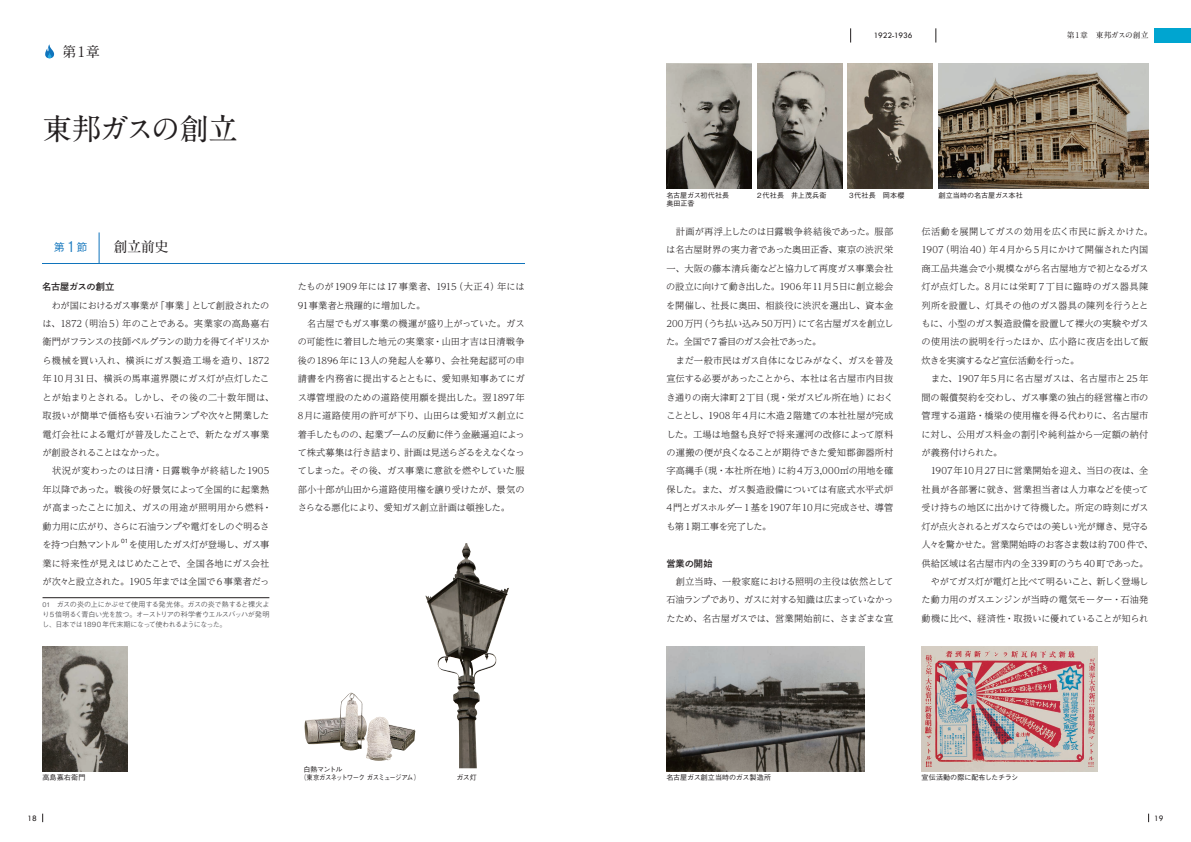
<style>
.page{position:relative;width:1191px;height:842px;background:#fff}
.page>*{position:absolute;margin:0;border:0;box-sizing:border-box;transform-origin:0 0}
.t1{font:700 29.8px "A1 Mincho Std";letter-spacing:-.07em;color:#231f20}
.t2{font:700 14.2px "A1 Mincho Std";letter-spacing:-.025em;color:#231f20}
.t3{font:10.6px "Shuei Go Kin Std L";color:#1074bc}
.t4{font:300 9.2px/18.4px "UD Reimin Pro";letter-spacing:-.015em;color:#231f20}
.t5{font:9.2px "Shuei Go Gin Std B";letter-spacing:-.03em;color:#231f20}
.t6{font:9.2px "Shuei Go Gin Std B";letter-spacing:-.01em;color:#231f20}
.t7{font:8.5px "Tw Cen";letter-spacing:-.005em;color:#231f20}
.t8{font:700 7.8px "A1 Mincho Std";letter-spacing:-.01em;color:#231f20}
.t9{font:500 7.1px/9.9px "Gothic BBB Pro";letter-spacing:-.06em;color:#636366;text-align:justify}
.t10{font:500 7.1px "Gothic BBB Pro";letter-spacing:-.015em;color:#231f20}
.t11{font:500 7.1px/8.5px "Gothic BBB Pro";letter-spacing:-.1em;color:#231f20}
.t12{font:500 7.1px "Gothic BBB Pro";letter-spacing:.02em;color:#231f20}
.t13{font:500 5.7px "Gothic BBB Pr 6";color:#231f20}
.s1{font-size:14.2px}
.s2{font-size:6.4px}
</style>
<div class="page">
<img style="left:938px;top:64px;width:210px;height:125px">
<img style="left:666px;top:64px;width:85px;height:125px">
<img style="left:757px;top:64px;width:85px;height:125px">
<img style="left:666px;top:646px;width:199px;height:125px">
<img style="left:848px;top:64px;width:85px;height:125px">
<img style="left:921px;top:646px;width:176px;height:125px">
<div style="left:1154px;top:28px;width:37px;height:15px;background:#00a5d0"></div>
<svg style="left:850px;top:28px;width:1px;height:15px"></svg>
<svg style="left:935px;top:28px;width:1px;height:15px"></svg>
<hr style="left:43px;top:597px;width:226px;height:1px;background:#231f20">
<hr style="left:99px;top:232px;width:1px;height:32px;background:#1074bc">
<hr style="left:43px;top:263px;width:481px;height:1px;background:#1074bc">
<svg style="left:45px;top:44px;width:9px;height:14px"></svg>
<img style="left:43px;top:646px;width:85px;height:125px">
<img style="left:304px;top:693px;width:100px;height:68px">
<img style="left:425px;top:543px;width:72px;height:225px">
<h2 class="t2" style="left:62px;top:40px;width:40px">第1章</h2>
<h1 class="t1" style="left:43px;top:104px;width:197px">東邦ガスの創立</h1>
<p class="t3" style="left:54px;top:239px;width:35px">第<span class="s1">1</span>節</p>
<h2 class="t2" style="left:113px;top:235px;width:57px">創立前史</h2>
<p class="t5" style="left:43px;top:280px;width:73px">名古屋ガスの創立</p>
<p class="t4" style="left:43px;top:296px;width:233px">　わが国におけるガス事業が「事業」として創設されたのは、1872（明治 5）年のことである。実業家の高島嘉右衛門がフランスの技師ペルグランの助力を得てイギリスから機械を買い入れ、横浜にガス製造工場を造り、1872年10月31日、横浜の馬車道界隈にガス灯が点灯したことが始まりとされる。しかし、その後の二十数年間は、取扱いが簡単で価格も安い石油ランプや次々と開業した電灯会社による電灯が普及したことで、新たなガス事業が創設されることはなかった。<br>　状況が変わったのは日清・日露戦争が終結した1905年以降であった。戦後の好景気によって全国的に起業熱が高まったことに加え、ガスの用途が照明用から燃料・動力用に広がり、さらに石油ランプや電灯をしのぐ明るさを持つ白熱マントル</p>
<p class="t13" style="left:121px;top:536px;width:9px">01</p>
<p class="t4" style="left:43px;top:535px;width:228px;text-align:justify;text-indent:86px">を使用したガス灯が登場し、ガス事業に将来性が見えはじめたことで、全国各地にガス会社が次々と設立された。1905 年までは全国で 6 事業者だっ</p>
<p class="t9" style="left:42px;top:598px;width:229px"><span class="s2">01　</span>ガスの炎の上にかぶせて使用する発光体。ガスの炎で熱すると裸火より5倍明るく青白い光を放つ。オーストリアの科学者ウエルスバッハが発明し、日本では1890 年代末期になって使われるようになった。</p>
<p class="t4" style="left:298px;top:277px;width:228px">たものが1909年には17 事業者、1915（大正4）年には<br>91事業者と飛躍的に増加した。<br>　名古屋でもガス事業の機運が盛り上がっていた。ガスの可能性に着目した地元の実業家・山田才吉は日清戦争後の1896年に13人の発起人を募り、会社発起認可の申請書を内務省に提出するとともに、愛知県知事あてにガス導管埋設のための道路使用願を提出した。翌1897年<br>8月に道路使用の許可が下り、山田らは愛知ガス創立に着手したものの、起業ブームの反動に伴う金融逼迫によって株式募集は行き詰まり、計画は見送らざるをえなくなってしまった。その後、ガス事業に意欲を燃やしていた服部小十郎が山田から道路使用権を譲り受けたが、景気のさらなる悪化により、愛知ガス創立計画は頓挫した。</p>
<p class="t11" style="left:300px;top:764px;width:121px;text-indent:3px">白熱マントル<br>（東京ガスネットワーク ガスミュージアム）</p>
<p class="t10" style="left:42px;top:772px;width:44px">高島嘉右衛門</p>
<p class="t10" style="left:456px;top:772px;width:22px">ガス灯</p>
<p class="t7" style="left:27px;top:813px;width:11px">18</p>
<p class="t7" style="left:874px;top:30px;width:40px">1922-1936</p>
<p class="t8" style="left:1066px;top:29px;width:83px">第1章　東邦ガスの創立</p>
<p class="t10" style="left:666px;top:189px;width:72px">名古屋ガス初代社長　</p>
<p class="t10" style="left:847px;top:189px;width:58px">３代社長　岡本櫻</p>
<p class="t10" style="left:938px;top:189px;width:86px">創立当時の名古屋ガス本社</p>
<p class="t10" style="left:666px;top:198px;width:30px">奥田正香</p>
<p class="t12" style="left:757px;top:189px;width:71px">2代社長　井上茂兵衛</p>
<p class="t4" style="left:666px;top:222px;width:229px">　計画が再浮上したのは日露戦争終結後であった。服部は名古屋財界の実力者であった奥田正香、東京の渋沢栄一、大阪の藤本清兵衛などと協力して再度ガス事業会社の設立に向けて動き出した。1906 年11月5日に創立総会を開催し、社長に奥田、相談役に渋沢を選出し、資本金<br>200万円（うち払い込み50万円）にて名古屋ガスを創立した。全国で7 番目のガス会社であった。<br>　まだ一般市民はガス自体になじみがなく、ガスを普及宣伝する必要があったことから、本社は名古屋市内目抜き通りの南大津町 2丁目（現・栄ガスビル所在地）におくこととし、1908年 4月に木造 2階建ての本社社屋が完成した。工場は地盤も良好で将来運河の改修によって原料の運搬の便が良くなることが期待できた愛知郡御器所村字高縄手（現・本社所在地）に約 4万3,000㎡の用地を確保した。また、ガス製造設備については有底式水平式炉<br>4 門とガスホルダー 1基を1907年10月に完成させ、導管も第1期工事を完了した。</p>
<p class="t6" style="left:666px;top:557px;width:48px">営業の開始</p>
<p class="t4" style="left:666px;top:572px;width:228px;text-align:justify">　創立当時、一般家庭における照明の主役は依然として石油ランプであり、ガスに対する知識は広まっていなかったため、名古屋ガスでは、営業開始前に、さまざまな宣</p>
<p class="t4" style="left:921px;top:222px;width:233px">伝活動を展開してガスの効用を広く市民に訴えかけた。<br>1907（明治 40）年 4月から5月にかけて開催された内国商工品共進会で小規模ながら名古屋地方で初となるガス灯が点灯した。8月には栄町 7 丁目に臨時のガス器具陳列所を設置し、灯具その他のガス器具の陳列を行うとともに、小型のガス製造設備を設置して裸火の実験やガスの使用法の説明を行ったほか、広小路に夜店を出して飯炊きを実演するなど宣伝活動を行った。<br>　また、1907年 5月に名古屋ガスは、名古屋市と25年間の報償契約を交わし、ガス事業の独占的経営権と市の管理する道路・橋梁の使用権を得る代わりに、名古屋市に対し、公用ガス料金の割引や純利益から一定額の納付が義務付けられた。<br>　1907年10月27日に営業開始を迎え、当日の夜は、全社員が各部署に就き、営業担当者は人力車などを使って受け持ちの地区に出かけて待機した。所定の時刻にガス灯が点火されるとガスならではの美しい光が輝き、見守る人々を驚かせた。営業開始時のお客さま数は約 700 件で、供給区域は名古屋市内の全339町のうち40 町であった。　やがてガス灯が電灯と比べて明るいこと、新しく登場した動力用のガスエンジンが当時の電気モーター・石油発動機に比べ、経済性・取扱いに優れていることが知られ</p>
<p class="t10" style="left:666px;top:772px;width:106px">名古屋ガス創立当時のガス製造所</p>
<p class="t10" style="left:921px;top:772px;width:98px">宣伝活動の際に配布したチラシ</p>
<p class="t7" style="left:1154px;top:813px;width:11px">19</p>
</div>
